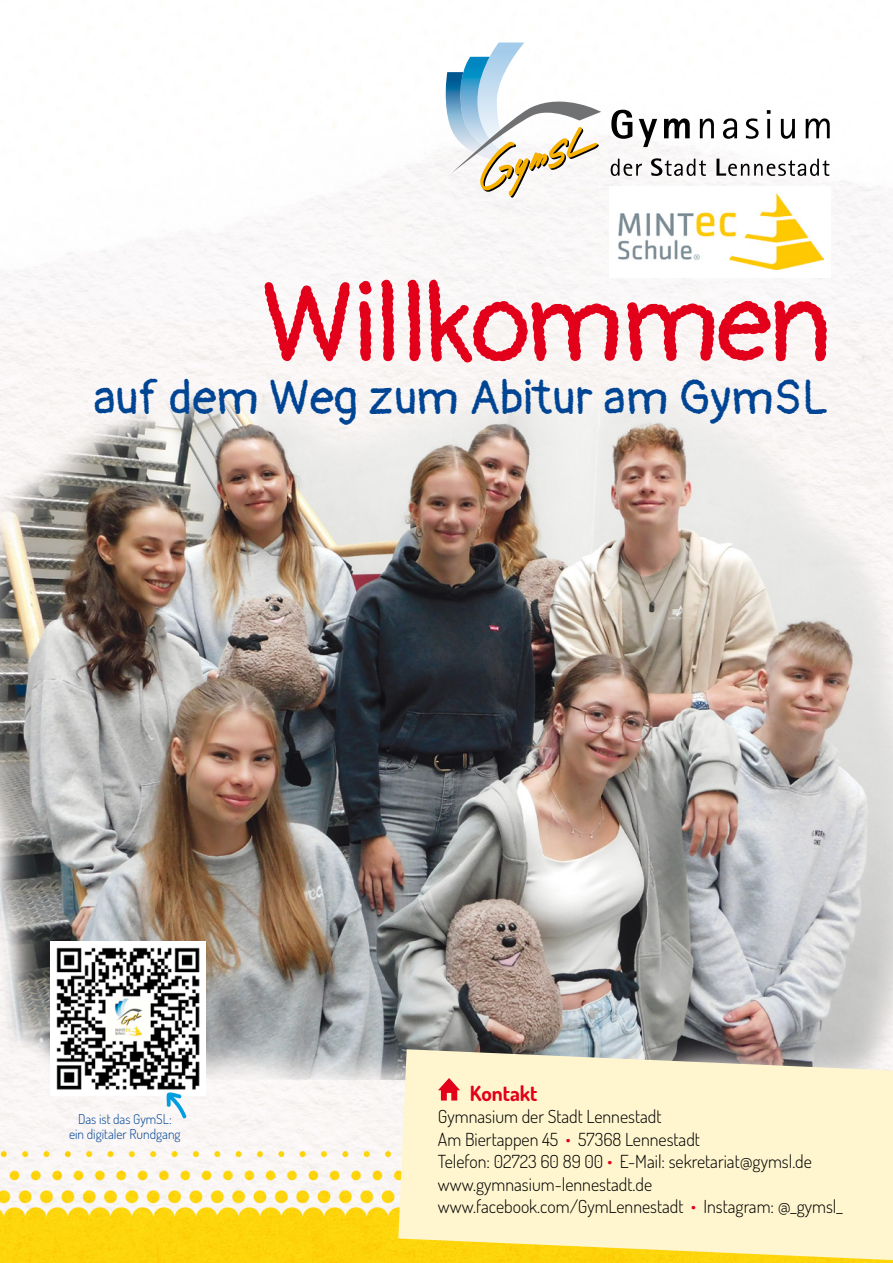
<style>
.page{position:relative;width:893px;height:1263px;background:#fff}
.page>*{position:absolute;margin:0;border:0;box-sizing:border-box;transform-origin:0 0}
.t1{font:110.4px "Pangolin";letter-spacing:-.02em;color:#e2001a}
.t2{font:48px "Pangolin";color:#004494}
.t3{font:700 21px "Dosis";color:#e2001a}
.t4{font:300 18px/22.5px "Dosis";color:#000}
.t5{font:300 13.5px/15px "Dosis";color:#004494;text-align:center}
.s1{color:#e2001a}
</style>
<div class="page">
<img style="left:0;top:39px;width:893px;height:1224px">
<img style="left:0;top:378px;width:893px;height:702px">
<svg style="left:398px;top:1049px;width:495px;height:211px;background:#f9efc2"></svg>
<img style="left:51px;top:941px;width:154px;height:155px">
<svg style="left:438px;top:1078px;width:22px;height:22px"></svg>
<img style="left:477px;top:43px;width:47px;height:49px">
<img style="left:455px;top:57px;width:45px;height:35px">
<img style="left:446px;top:72px;width:51px;height:88px">
<svg style="left:451px;top:92px;width:150px;height:106px"></svg>
<svg style="left:611px;top:110px;width:219px;height:66px"></svg>
<div style="left:609px;top:186px;width:222px;height:91px;background:#fff"></div>
<img style="left:618px;top:193px;width:205px;height:77px">
<svg style="left:161px;top:1087px;width:34px;height:34px"></svg>
<h1 class="t1" style="left:261px;top:222px;width:572px">Willkommen</h1>
<h2 class="t2" style="left:93px;top:354px;width:737px">auf dem Weg zum Abitur am GymSL</h2>
<p class="t5" style="left:69px;top:1111px;width:113px">Das ist das GymSL: ein digitaler Rundgang</p>
<p class="t3" style="left:470px;top:1078px;width:69px">Kontakt</p>
<p class="t4" style="left:438px;top:1104px;width:406px">Gymnasium der Stadt Lennestadt<br>Am Biertappen 45 <span class="s1">•</span> 57368 Lennestadt<br>Telefon: 02723 60 89 00 <span class="s1">•</span> E-Mail: sekretariat@gymsl.de www.gymnasium-lennestadt.de www.facebook.com/GymLennestadt <span class="s1">•</span> Instagram: @_gymsl_</p>
</div>
